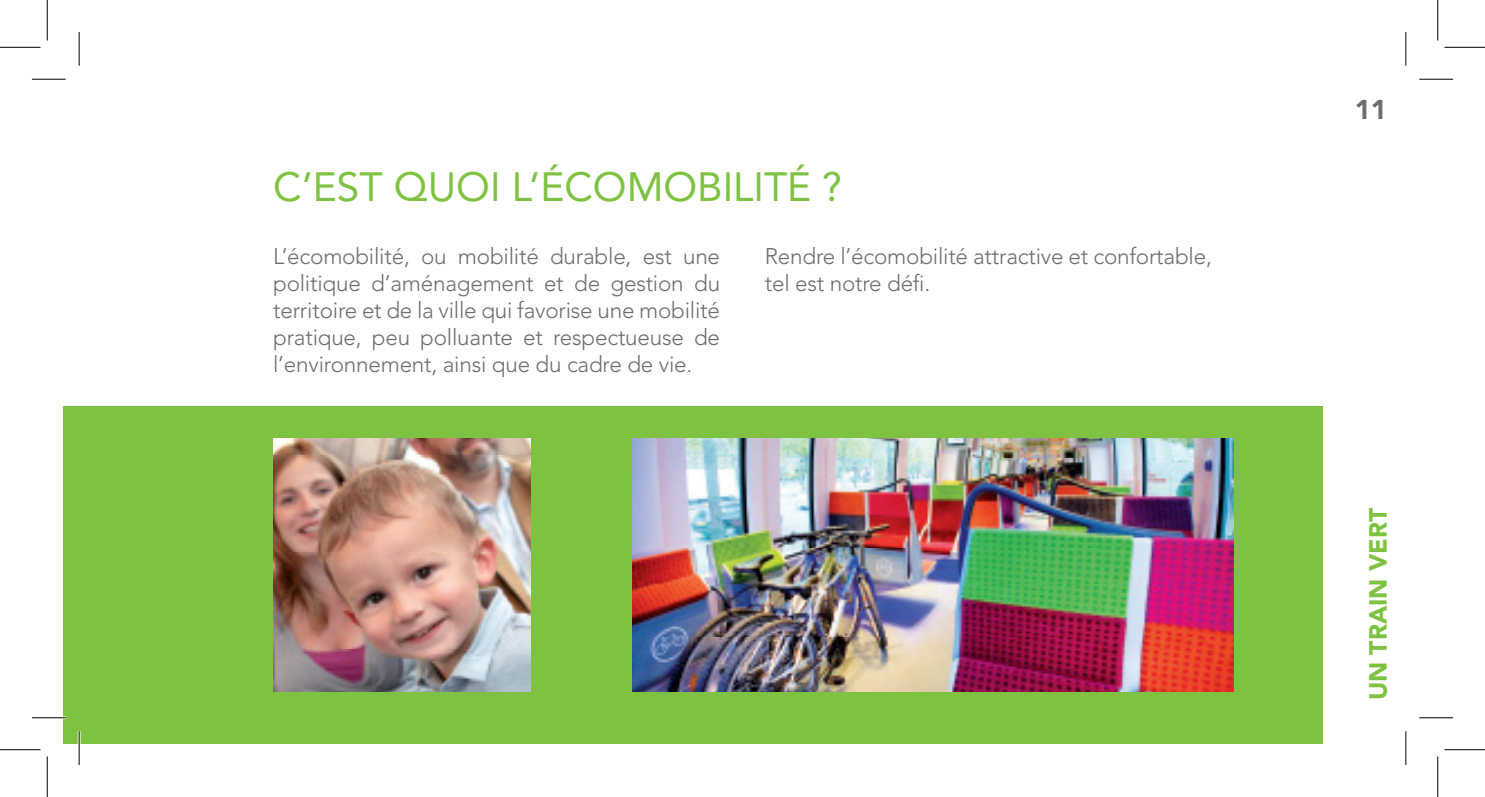
<style>
.page{position:relative;width:1485px;height:797px;background:#fff}
.page>*{position:absolute;margin:0;border:0;box-sizing:border-box;transform-origin:0 0}
.t1{font:40.5px "Avenir LT Std";color:#7fc241}
.t2{font:900 27px "Avenir LT Std";color:#6c6d70}
.t3{font:900 24.75px "Avenir LT Std";color:#7fc241}
.t4{font:300 22.5px/27px "Avenir LT Std";letter-spacing:-.01em;color:#6c6d70;text-align:justify}
</style>
<div class="page">
<div style="left:64px;top:405px;width:1259px;height:337px;background:#7fc241"></div>
<img style="left:632px;top:438px;width:601px;height:253px">
<img style="left:273px;top:438px;width:258px;height:253px">
<hr style="left:32px;top:716px;width:34px;height:2px;background:#fff">
<hr style="left:78px;top:730px;width:3px;height:34px;background:#fff">
<hr style="left:32px;top:79px;width:34px;height:1px;background:#000">
<hr style="left:1419px;top:79px;width:34px;height:1px;background:#000">
<hr style="left:32px;top:717px;width:34px;height:1px;background:#000">
<hr style="left:1419px;top:717px;width:34px;height:1px;background:#000">
<hr style="left:79px;top:32px;width:1px;height:34px;background:#000">
<hr style="left:79px;top:730px;width:1px;height:34px;background:#000">
<hr style="left:1405px;top:32px;width:1px;height:34px;background:#000">
<hr style="left:1405px;top:730px;width:1px;height:34px;background:#000">
<hr style="left:0;top:47px;width:40px;height:1px;background:#000">
<hr style="left:1444px;top:47px;width:41px;height:1px;background:#000">
<hr style="left:0;top:748px;width:40px;height:1px;background:#000">
<hr style="left:1444px;top:748px;width:41px;height:1px;background:#000">
<hr style="left:47px;top:0;width:1px;height:40px;background:#000">
<hr style="left:47px;top:756px;width:1px;height:40px;background:#000">
<hr style="left:1437px;top:0;width:1px;height:40px;background:#000">
<hr style="left:1437px;top:756px;width:1px;height:40px;background:#000">
<p class="t1" style="left:273px;top:163px;width:570px">C’EST QUOI L’ÉCOMOBILITÉ ?</p>
<p class="t4" style="left:273px;top:242px;width:449px">L’écomobilité, ou mobilité durable, est une politique d’aménagement et de gestion du territoire et de la ville qui favorise une mobilité pratique, peu polluante et respectueuse de l’environnement, ainsi que du cadre de vie.</p>
<p class="t4" style="left:765px;top:242px;width:449px">Rendre l’écomobilité attractive et confortable, tel est notre défi.</p>
<p class="t2" style="left:1355px;top:93px;width:33px">11</p>
<p class="t3" style="left:1363px;top:700px;width:194px;rotate:-90deg">UN TRAIN VERT</p>
</div>
